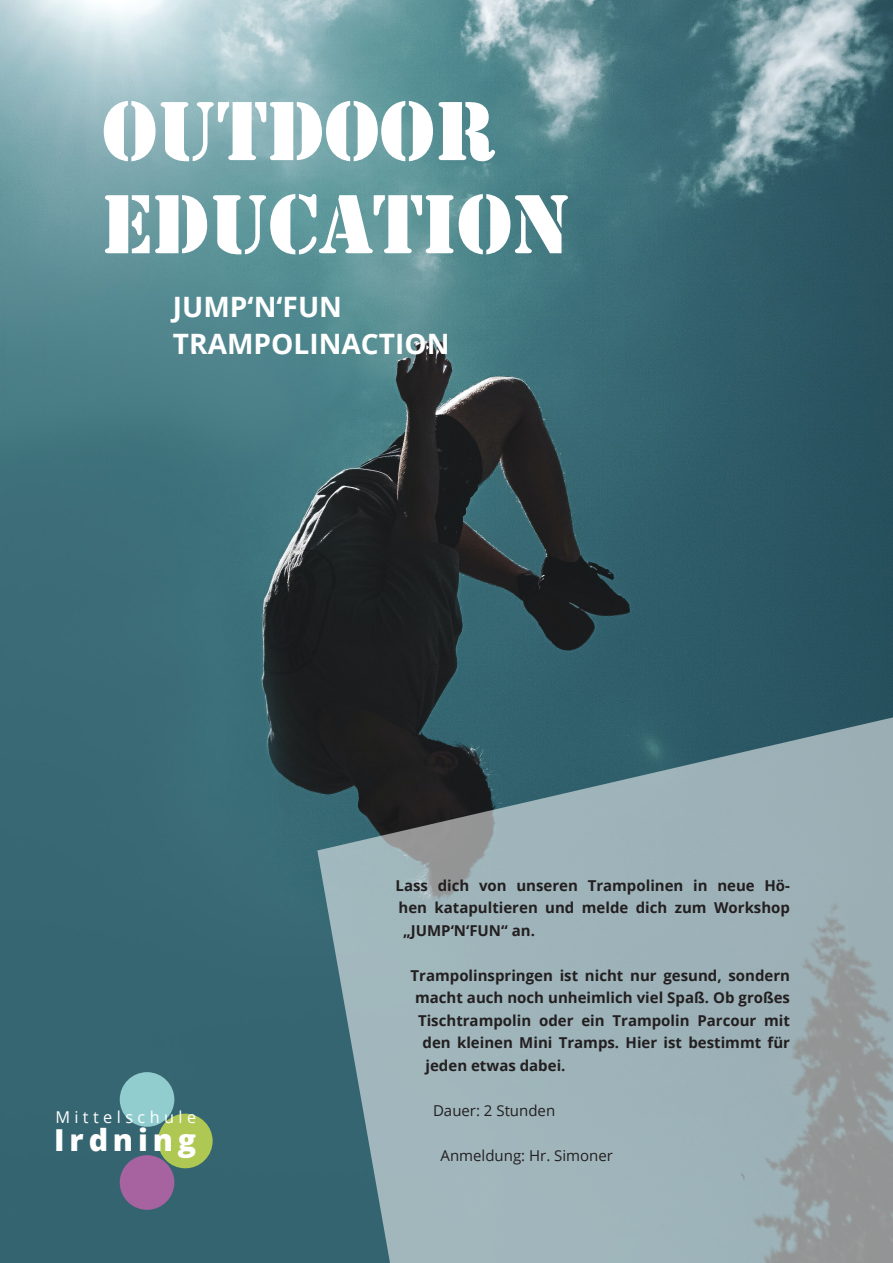
<style>
.page{position:relative;width:893px;height:1263px;background:#fff}
.page>*{position:absolute;margin:0;border:0;box-sizing:border-box;transform-origin:0 0}
.t1{font:77.55px "Stencil Std";color:#fff}
.t2{font:800 30.3px "Open Sans";letter-spacing:.16em;color:#fff}
.t3{font:700 28.05px "Open Sans";color:#fff}
.t4{font:16.35px "Open Sans";letter-spacing:.27em;color:#fff}
.t5{font:700 15px "Open Sans";color:#231f20}
.t6{font:15px "Open Sans";color:#231f20}
</style>
<div class="page">
<img style="left:0;top:0;width:893px;height:1263px">
<div style="left:120px;top:1072px;width:54px;height:55px;background:#91cdce;border-radius:50%"></div>
<div style="left:158px;top:1114px;width:55px;height:54px;background:#afc853;border-radius:50%"></div>
<div style="left:120px;top:1155px;width:54px;height:55px;background:#a7639f;border-radius:50%"></div>
<svg style="left:317px;top:702px;width:576px;height:561px;fill:#9cb2b8"></svg>
<p class="t1" style="left:102px;top:81px;width:395px">OUTDOOR</p>
<p class="t1" style="left:102px;top:174px;width:470px">EDUCATION</p>
<p class="t3" style="left:173px;top:287px;width:171px">JUMP‘N‘FUN</p>
<p class="t3" style="left:173px;top:324px;width:278px">TRAMPOLINACTION</p>
<p class="t4" style="left:55px;top:1105px;width:142px">Mittelschule</p>
<p class="t2" style="left:54px;top:1116px;width:143px">Irdning</p>
<p class="t5" style="left:396px;top:875px;width:396px">Lass dich von unseren Trampolinen in neue Hö-</p>
<p class="t5" style="left:399px;top:897px;width:393px">hen katapultieren und melde dich zum Workshop</p>
<p class="t5" style="left:403px;top:920px;width:133px">„JUMP‘N‘FUN“ an.</p>
<p class="t5" style="left:411px;top:965px;width:381px">Trampolinspringen ist nicht nur gesund, sondern</p>
<p class="t5" style="left:415px;top:987px;width:376px">macht auch noch unheimlich viel Spaß. Ob großes</p>
<p class="t5" style="left:418px;top:1010px;width:373px">Tischtrampolin oder ein Trampolin Parcour mit</p>
<p class="t5" style="left:423px;top:1032px;width:369px">den kleinen Mini Tramps. Hier ist bestimmt für</p>
<p class="t5" style="left:426px;top:1055px;width:141px">jeden etwas dabei.</p>
<p class="t6" style="left:433px;top:1100px;width:124px">Dauer: 2 Stunden</p>
<p class="t6" style="left:441px;top:1145px;width:174px">Anmeldung: Hr. Simoner</p>
</div>
